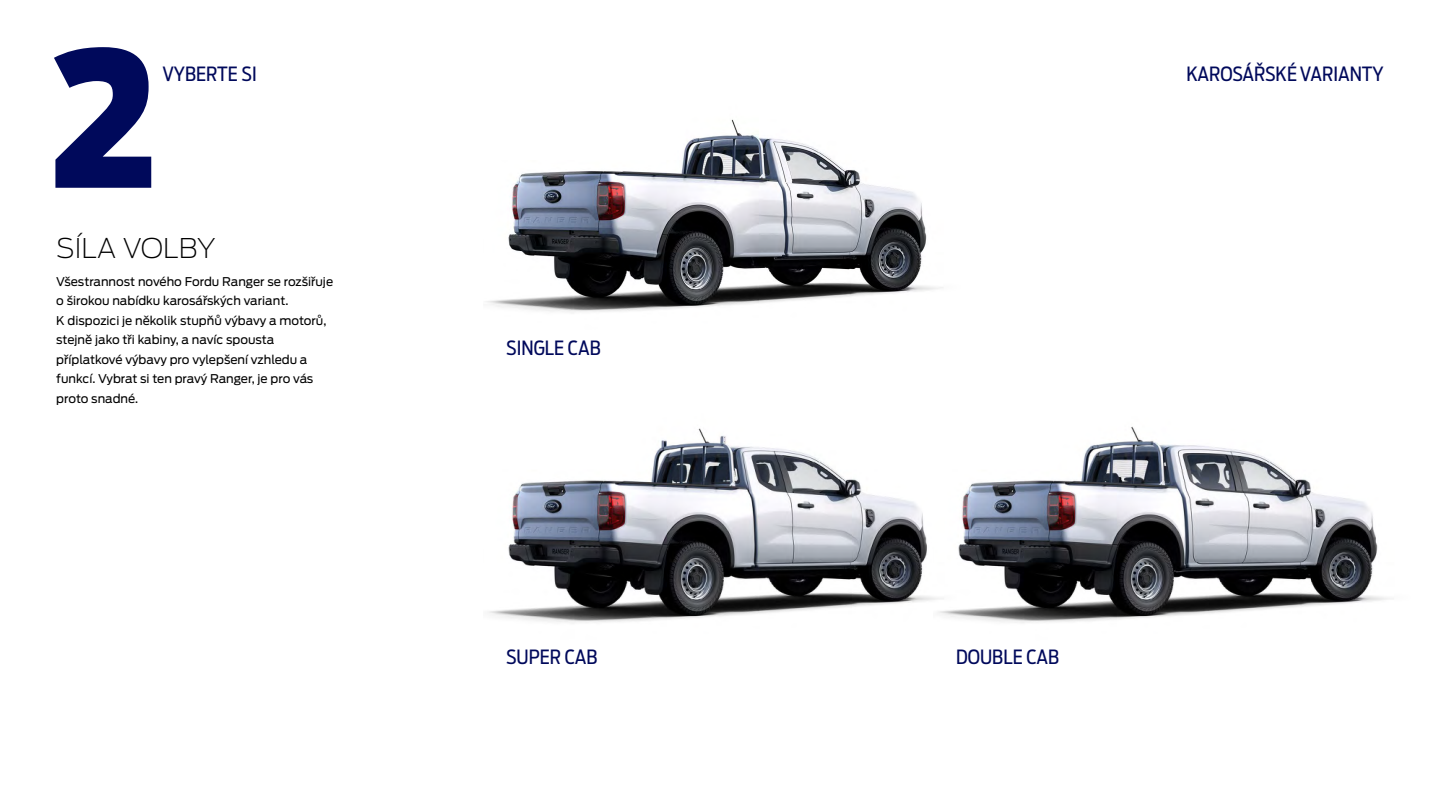
<style>
.page{position:relative;width:1440px;height:810px;background:#fff}
.page>*{position:absolute;margin:0;border:0;box-sizing:border-box;transform-origin:0 0}
.t1{font:900 187.5px "Ford Antenna Cond";color:#00095b}
.t2{font:200 27px "Ford Antenna";color:#000}
.t3{font:19.5px "Ford Antenna Cond";color:#00095b}
.t4{font:12px/19.5px "Ford Antenna";color:#000}
</style>
<div class="page">
<img style="left:486px;top:119px;width:457px;height:194px">
<img style="left:488px;top:428px;width:446px;height:195px">
<img style="left:934px;top:426px;width:456px;height:197px">
<h1 class="t1" style="left:52px;top:-55px;width:109px">2</h1>
<h3 class="t3" style="left:162px;top:58px;width:96px">VYBERTE SI</h3>
<h3 class="t3" style="left:1186px;top:58px;width:199px">KAROSÁŘSKÉ VARIANTY</h3>
<h2 class="t2" style="left:56px;top:226px;width:161px">SÍLA VOLBY</h2>
<p class="t4" style="left:56px;top:270px;width:278px">Všestrannost nového Fordu Ranger se rozšiřuje o širokou nabídku karosářských variant.<br>K dispozici je několik stupňů výbavy a motorů, stejně jako tři kabiny, a navíc spousta příplatkové výbavy pro vylepšení vzhledu a funkcí. Vybrat si ten pravý Ranger, je pro vás proto snadné.</p>
<h3 class="t3" style="left:506px;top:331px;width:96px">SINGLE CAB</h3>
<h3 class="t3" style="left:506px;top:641px;width:93px">SUPER CAB</h3>
<h3 class="t3" style="left:956px;top:641px;width:105px">DOUBLE CAB</h3>
</div>
